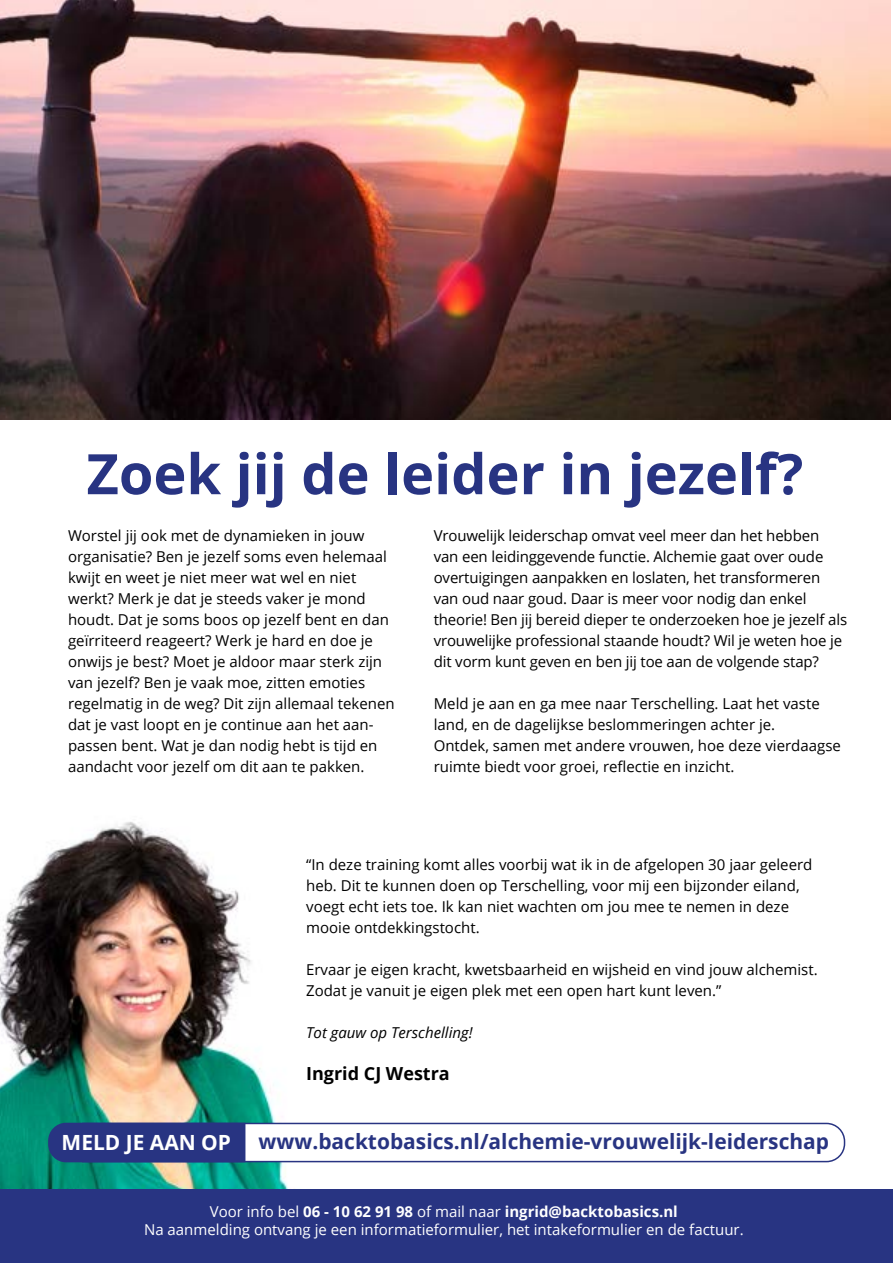
<style>
.page{position:relative;width:893px;height:1263px;background:#fff}
.page>*{position:absolute;margin:0;border:0;box-sizing:border-box;transform-origin:0 0}
.t1{font:700 55.8px "Open Sans";color:#283482}
.t2{font:700 21px "Open Sans";color:#283482}
.t3{font:700 21px "Open Sans";color:#fff}
.t4{font:700 18px "Open Sans";color:#000}
.t5{font:15px/21px "Open Sans";color:#000}
.t6{font:15px/18px "Open Sans";color:#fff;text-align:center}
.t7{font:italic 15px "Open Sans";color:#000}
.s1{font-weight:700}
</style>
<div class="page">
<img style="left:0;top:822px;width:289px;height:367px">
<img style="left:0;top:0;width:891px;height:420px">
<div style="left:0;top:1189px;width:893px;height:74px;background:#283482"></div>
<svg style="left:48px;top:1122px;width:798px;height:41px"></svg>
<h1 class="t1" style="left:87px;top:435px;width:718px">Zoek jij de leider in jezelf?</h1>
<p class="t5" style="left:68px;top:525px;width:328px">Worstel jij ook met de dynamieken in jouw organisatie? Ben je jezelf soms even helemaal kwijt en weet je niet meer wat wel en niet werkt? Merk je dat je steeds vaker je mond houdt. Dat je soms boos op jezelf bent en dan geïrriteerd reageert? Werk je hard en doe je onwijs je best? Moet je aldoor maar sterk zijn van jezelf? Ben je vaak moe, zitten emoties regelmatig in de weg? Dit zijn allemaal tekenen dat je vast loopt en je continue aan het aan&shy;passen bent. Wat je dan nodig hebt is tijd en aandacht voor jezelf om dit aan te pakken.</p>
<p class="t5" style="left:434px;top:525px;width:415px">Vrouwelijk leiderschap omvat veel meer dan het hebben van een leidinggevende functie. Alchemie gaat over oude overtuigingen aanpakken en loslaten, het transformeren van oud naar goud. Daar is meer voor nodig dan enkel theorie! Ben jij bereid dieper te onderzoeken hoe je jezelf als vrouwelijke professional staande houdt? Wil je weten hoe je dit vorm kunt geven en ben jij toe aan de volgende stap?</p>
<p class="t5" style="left:434px;top:693px;width:409px">Meld je aan en ga mee naar Terschelling. Laat het vaste land, en de dagelijkse beslommeringen achter je.<br>Ontdek, samen met andere vrouwen, hoe deze vierdaagse ruimte biedt voor groei, reflectie en inzicht.</p>
<p class="t5" style="left:306px;top:853px;width:508px">“In deze training komt alles voorbij wat ik in de afgelopen 30 jaar geleerd heb. Dit te kunnen doen op Terschelling, voor mij een bijzonder eiland, voegt echt iets toe. Ik kan niet wachten om jou mee te nemen in deze mooie ontdekkingstocht.</p>
<p class="t5" style="left:306px;top:958px;width:513px">Ervaar je eigen kracht, kwetsbaarheid en wijsheid en vind jouw alchemist.<br>Zodat je vanuit je eigen plek met een open hart kunt leven.”</p>
<p class="t7" style="left:306px;top:1022px;width:168px">Tot gauw op Terschelling!</p>
<p class="t4" style="left:306px;top:1061px;width:145px">Ingrid CJ Westra</p>
<h2 class="t3" style="left:62px;top:1127px;width:171px">MELD JE AAN OP</h2>
<h2 class="t2" style="left:259px;top:1126px;width:572px">www.backtobasics.nl/alchemie-vrouwelijk-leiderschap</h2>
<p class="t6" style="left:144px;top:1202px;width:601px">Voor info bel <span class="s1">06 - 10 62 91 98</span> of mail naar <span class="s1">ingrid@backtobasics.nl<br></span>Na aanmelding ontvang je een informatieformulier, het intakeformulier en de factuur.</p>
</div>
